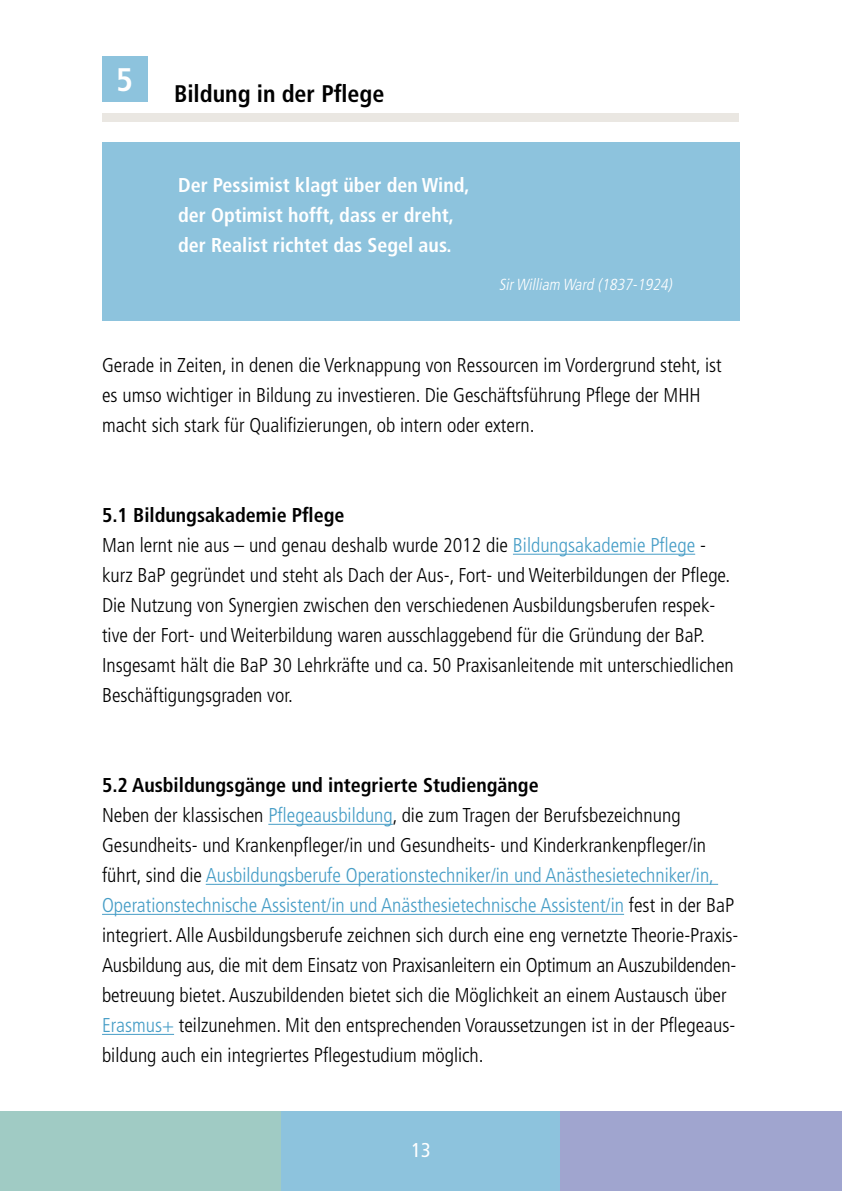
<style>
.page{position:relative;width:842px;height:1191px;background:#fff}
.page>*{position:absolute;margin:0;border:0;box-sizing:border-box;transform-origin:0 0}
.t1{font:700 condensed 32.6px "Frutiger LT Std";color:#fff}
.t2{font:700 condensed 24px "Frutiger LT Std";color:#000}
.t3{font:300 condensed 20px/30px "Frutiger LT Std";color:#000}
.t4{font:700 condensed 20px/30px "Frutiger LT Std";color:#fff}
.t5{font:condensed 20px "Frutiger LT Std";color:#fff}
.t6{font:italic 300 condensed 16px "Frutiger LT Std";color:#fff}
.s1{font-weight:700}
.s2{color:#469dc6}
</style>
<div class="page">
<div style="left:102px;top:142px;width:638px;height:178px;background:#8dc3dd"></div>
<hr style="left:513px;top:554px;width:182px;height:1px;background:#469dc6">
<hr style="left:268px;top:824px;width:125px;height:1px;background:#469dc6">
<hr style="left:206px;top:884px;width:512px;height:1px;background:#469dc6">
<hr style="left:102px;top:914px;width:522px;height:1px;background:#469dc6">
<hr style="left:102px;top:1034px;width:72px;height:1px;background:#469dc6">
<div style="left:102px;top:57px;width:45px;height:45px;background:#8dc3dd"></div>
<div style="left:102px;top:113px;width:636px;height:9px;background:#eae7e2"></div>
<div style="left:0;top:1111px;width:281px;height:80px;background:#a0cbc4"></div>
<div style="left:281px;top:1111px;width:280px;height:80px;background:#8dc3dd"></div>
<div style="left:561px;top:1111px;width:281px;height:80px;background:#a0a5cf"></div>
<h1 class="t1" style="left:116px;top:61px;width:18px">5</h1>
<p class="t2" style="left:174px;top:79px;width:212px">Bildung in der Pflege</p>
<p class="t4" style="left:178px;top:170px;width:293px">Der Pessimist klagt über den Wind, der Optimist hofft, dass er dreht, der Realist richtet das Segel aus.</p>
<p class="t6" style="left:499px;top:275px;width:178px">SirWilliam Ward (1837-1924)</p>
<p class="t3" style="left:102px;top:350px;width:621px">Gerade in Zeiten, in denen die Verknappung von Ressourcen im Vordergrund steht, ist es umso wichtiger in Bildung zu investieren. Die Geschäftsführung Pflege der MHH macht sich stark für Qualifizierungen, ob intern oder extern.</p>
<p class="t3" style="left:102px;top:500px;width:633px"><span class="s1">5.1 Bildungsakademie Pflege<br></span>Man lernt nie aus – und genau deshalb wurde 2012 die <span class="s2">Bildungsakademie Pflege</span> - kurz BaP gegründet und steht als Dach der Aus-, Fort- und Weiterbildungen der Pflege.<br>Die Nutzung von Synergien zwischen den verschiedenen Ausbildungsberufen respek&shy;tive der Fort- und Weiterbildung waren ausschlaggebend für die Gründung der BaP.<br>Insgesamt hält die BaP 30 Lehrkräfte und ca. 50 Praxisanleitende mit unterschiedlichen Beschäftigungsgraden vor.</p>
<p class="t3" style="left:102px;top:770px;width:638px"><span class="s1">5.2 Ausbildungsgänge und integrierte Studiengänge<br></span>Neben der klassischen <span class="s2">Pflegeausbildung</span>, die zum Tragen der Berufsbezeichnung Gesundheits- und Krankenpfleger/in und Gesundheits- und Kinderkrankenpfleger/in führt, sind die <span class="s2">Ausbildungsberufe Operationstechniker/in und Anästhesietechniker/in, Operationstechnische Assistent/in und Anästhesietechnische Assistent/in</span> fest in der BaP integriert. Alle Ausbildungsberufe zeichnen sich durch eine eng vernetzte Theorie-Praxis-Ausbildung aus, die mit dem Einsatz von Praxisanleitern ein Optimum an Auszubildenden&shy;betreuung bietet. Auszubildenden bietet sich die Möglichkeit an einem Austausch über <span class="s2">Erasmus+</span> teilzunehmen. Mit den entsprechenden Voraussetzungen ist in der Pflegeaus&shy;bildung auch ein integriertes Pflegestudium möglich.</p>
<p class="t5" style="left:411px;top:1138px;width:21px">13</p>
</div>
